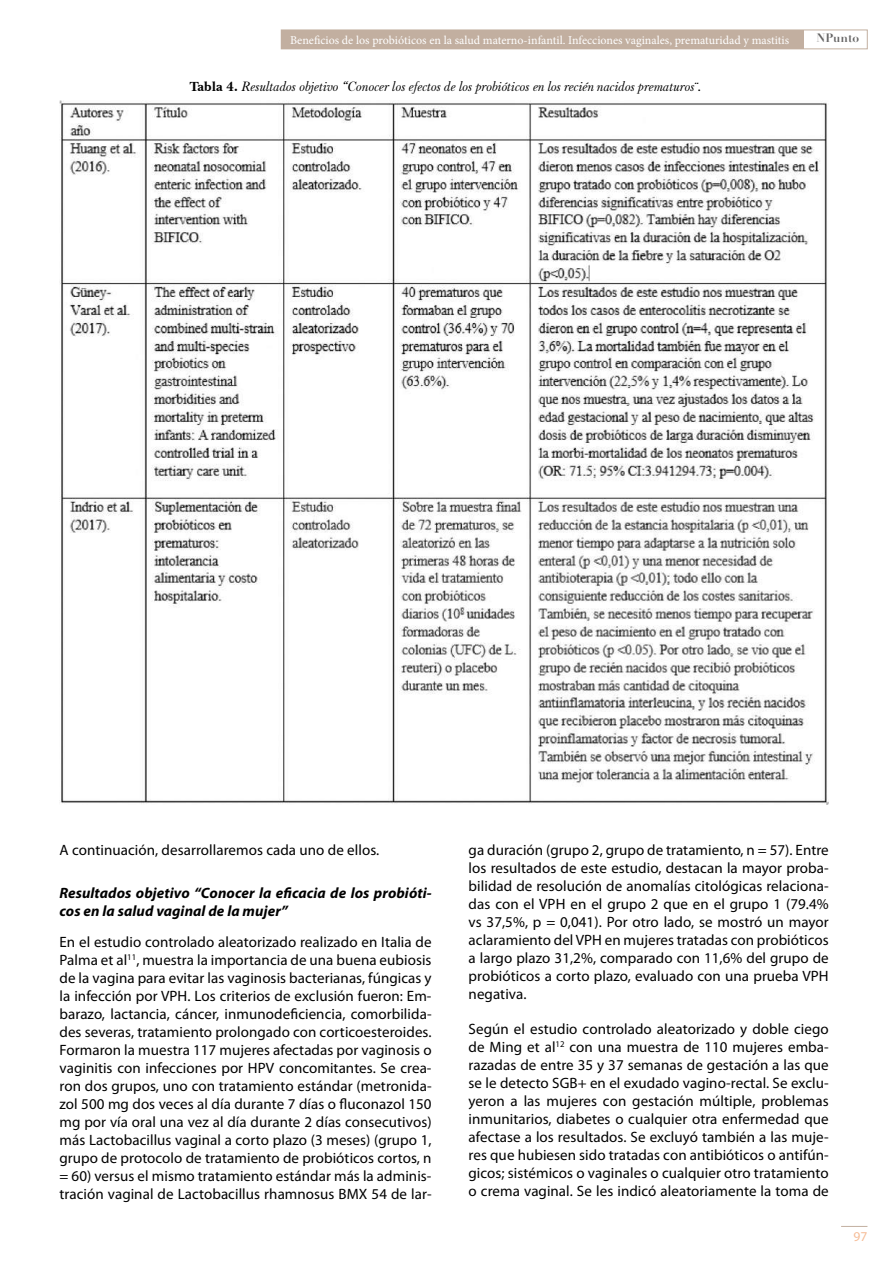
<style>
.page{position:relative;width:893px;height:1263px;background:#fff}
.page>*{position:absolute;margin:0;border:0;box-sizing:border-box;transform-origin:0 0}
.t1{font:15px/18px "Myriad Pro";letter-spacing:.005em;color:#000;text-align:justify}
.t2{font:italic 700 15px/18px "Myriad Pro";letter-spacing:.005em;color:#000}
.t3{font:italic 13.5px "Baskerville F";color:#000}
.t4{font:13.5px "Myriad Pro";color:#f6bc96}
.t5{font:12px "Minion Pro";color:#fff}
.t6{font:700 12px "Didot LH";color:#646363}
.s1{font-family:"Baskerville BT";font-weight:700;font-style:normal}
</style>
<div class="page">
<svg style="left:841px;top:1226px;width:26px;height:1px"></svg>
<div style="left:281px;top:30px;width:586px;height:19px;border:1px solid #c2afa0"></div>
<div style="left:281px;top:30px;width:523px;height:19px;background:#c2afa0"></div>
<img style="left:60px;top:101px;width:769px;height:703px">
<p class="t5" style="left:290px;top:32px;width:501px">Beneficios de los probióticos en la salud materno-infantil. Infecciones vaginales, prematuridad y mastitis</p>
<p class="t6" style="left:816px;top:30px;width:44px">NPunto</p>
<p class="t3" style="left:190px;top:78px;width:514px"><span class="s1">Tabla 4.</span> Resultados objetivo “Conocer los efectos de los probióticos en los recién nacidos prematuros¨.</p>
<p class="t1" style="left:60px;top:840px;width:321px">A continuación, desarrollaremos cada uno de ellos.</p>
<p class="t2" style="left:60px;top:884px;width:374px">Resultados objetivo “Conocer la eficacia de los probióti&shy;cos en la salud vaginal de la mujer”</p>
<p class="t1" style="left:60px;top:932px;width:374px">En el estudio controlado aleatorizado realizado en Italia de Palma et al<sup>11</sup>, muestra la importancia de una buena eubiosis de la vagina para evitar las vaginosis bacterianas, fúngicas y la infección por VPH. Los criterios de exclusión fueron: Em&shy;barazo, lactancia, cáncer, inmunodeficiencia, comorbilida&shy;des severas, tratamiento prolongado con corticoesteroides.<br>Formaron la muestra 117 mujeres afectadas por vaginosis o vaginitis con infecciones por HPV concomitantes. Se crea&shy;ron dos grupos, uno con tratamiento estándar (metronida&shy;zol 500 mg dos veces al día durante 7 días o fluconazol 150 mg por vía oral una vez al día durante 2 días consecutivos) más Lactobacillus vaginal a corto plazo (3 meses) (grupo 1, grupo de protocolo de tratamiento de probióticos cortos, n = 60) versus el mismo tratamiento estándar más la adminis&shy;tración vaginal de Lactobacillus rhamnosus BMX 54 de lar-</p>
<p class="t1" style="left:469px;top:840px;width:362px">ga duración (grupo 2, grupo de tratamiento, n = 57). Entre los resultados de este estudio, destacan la mayor proba&shy;bilidad de resolución de anomalías citológicas relaciona&shy;das con el VPH en el grupo 2 que en el grupo 1 (79.4% vs 37,5%, p = 0,041). Por otro lado, se mostró un mayor aclaramiento del VPH en mujeres tratadas con probióticos a largo plazo 31,2%, comparado con 11,6% del grupo de probióticos a corto plazo, evaluado con una prueba VPH negativa.</p>
<p class="t1" style="left:469px;top:1019px;width:362px">Según el estudio controlado aleatorizado y doble ciego de Ming et al<sup>12</sup> con una muestra de 110 mujeres emba&shy;razadas de entre 35 y 37 semanas de gestación a las que se le detecto SGB+ en el exudado vagino-rectal. Se exclu&shy;yeron a las mujeres con gestación múltiple, problemas inmunitarios, diabetes o cualquier otra enfermedad que afectase a los resultados. Se excluyó también a las muje&shy;res que hubiesen sido tratadas con antibióticos o antifún&shy;gicos; sistémicos o vaginales o cualquier otro tratamiento o crema vaginal. Se les indicó aleatoriamente la toma de</p>
<p class="t4" style="left:854px;top:1228px;width:15px">97</p>
</div>
